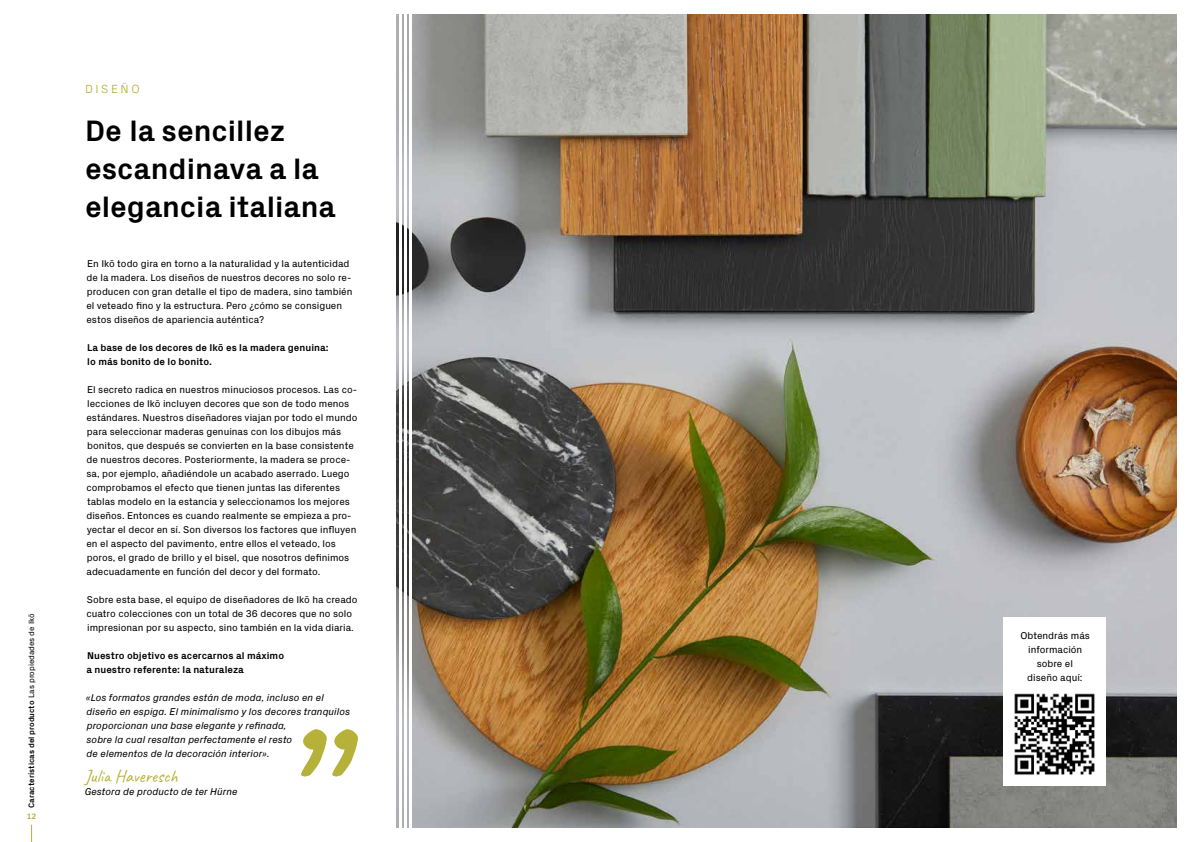
<style>
.page{position:relative;width:1191px;height:842px;background:#fff}
.page>*{position:absolute;margin:0;border:0;box-sizing:border-box;transform-origin:0 0}
.t1{font:700 30px/38px "Px Grotesk";color:#000}
.t2{font:18px "Caveat";color:#b6b138}
.t3{font:300 12px "Px Grotesk";letter-spacing:.21em;color:#b6b138}
.t4{font:10px/14px "Px Grotesk";color:#000}
.t5{font:italic 10px/14px "Px Grotesk";color:#000}
.t6{font:700 10px/14px "Px Grotesk";color:#000}
.t7{font:700 8px "Px Grotesk";color:#000}
.t8{font:700 8px "Px Grotesk";color:#b6b138}
.s1{font-weight:400}
</style>
<div class="page">
<img style="left:397px;top:14px;width:779px;height:814px">
<hr style="left:409px;top:11px;width:3px;height:820px;background:#fff">
<hr style="left:404px;top:11px;width:3px;height:820px;background:#fff">
<hr style="left:399px;top:11px;width:3px;height:820px;background:#fff">
<div style="left:1003px;top:617px;width:103px;height:168px;background:#fff"></div>
<img style="left:1014px;top:693px;width:81px;height:82px">
<svg style="left:301px;top:729px;width:57px;height:47px"></svg>
<svg style="left:31px;top:825px;width:1px;height:17px"></svg>
<p class="t7" style="left:26px;top:808px;width:196px;rotate:-90deg">Características del producto <span class="s1">Las propiedades de Ikō</span></p>
<p class="t8" style="left:27px;top:810px;width:11px">12</p>
<p class="t3" style="left:85px;top:80px;width:56px">DISEÑO</p>
<h1 class="t1" style="left:85px;top:110px;width:252px">De la sencillez escandinava a la elegancia italiana</h1>
<p class="t4" style="left:86px;top:256px;width:267px">En Ikō todo gira en torno a la naturalidad y la autenticidad de la madera. Los diseños de nuestros decores no solo re&shy;producen con gran detalle el tipo de madera, sino también el veteado fino y la estructura. Pero ¿cómo se consiguen estos diseños de apariencia auténtica?</p>
<p class="t6" style="left:87px;top:340px;width:243px">La base de los decores de Ikō es la madera genuina: lo más bonito de lo bonito.</p>
<p class="t4" style="left:86px;top:382px;width:272px">El secreto radica en nuestros minuciosos procesos. Las co&shy;lecciones de Ikō incluyen decores que son de todo menos estándares. Nuestros diseñadores viajan por todo el mundo para seleccionar maderas genuinas con los dibujos más bonitos, que después se convierten en la base consistente de nuestros decores. Posteriormente, la madera se proce&shy;sa, por ejemplo, añadiéndole un acabado aserrado. Luego comprobamos el efecto que tienen juntas las diferentes tablas modelo en la estancia y seleccionamos los mejores diseños. Entonces es cuando realmente se empieza a pro&shy;yectar el decor en sí. Son diversos los factores que influyen en el aspecto del pavimento, entre ellos el veteado, los poros, el grado de brillo y el bisel, que nosotros definimos adecuadamente en función del decor y del formato.</p>
<p class="t4" style="left:86px;top:592px;width:272px">Sobre esta base, el equipo de diseñadores de Ikō ha creado cuatro colecciones con un total de 36 decores que no solo impresionan por su aspecto, sino también en la vida diaria.</p>
<p class="t6" style="left:87px;top:648px;width:199px">Nuestro objetivo es acercarnos al máximo a nuestro referente: la naturaleza</p>
<p class="t5" style="left:86px;top:690px;width:266px">«Los formatos grandes están de moda, incluso en el diseño en espiga. El minimalismo y los decores tranquilos proporcionan una base elegante y refinada,<br>sobre la cual resaltan perfectamente el resto<br>de elementos de la decoración interior».</p>
<h2 class="t2" style="left:85px;top:765px;width:94px">Julia Haveresch</h2>
<p class="t5" style="left:85px;top:784px;width:154px">Gestora de producto de ter Hürne</p>
<p class="t4" style="left:1020px;top:627px;width:71px;text-align:center">Obtendrás más información sobre el<br>diseño aquí:</p>
</div>
